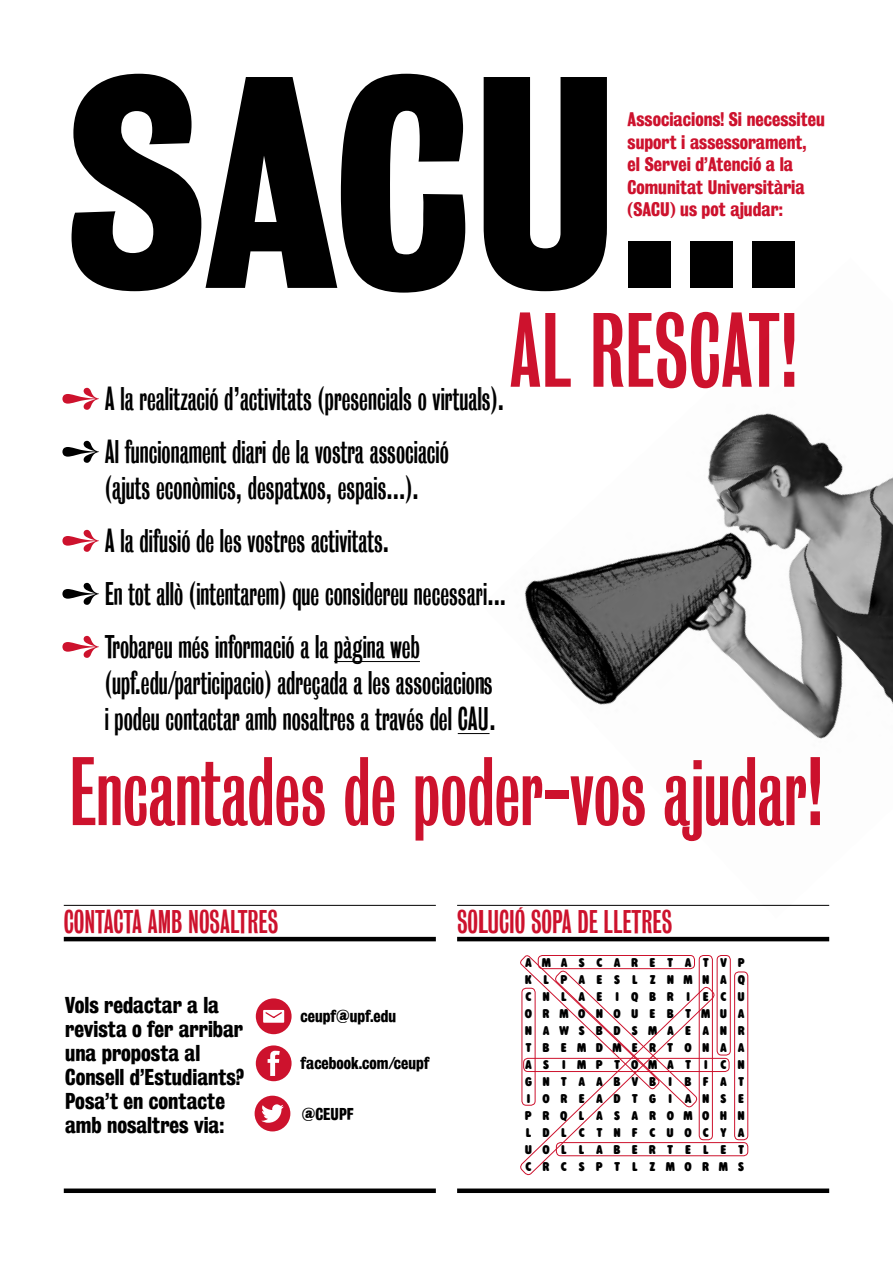
<style>
.page{position:relative;width:893px;height:1263px;background:#fff}
.page>*{position:absolute;margin:0;border:0;box-sizing:border-box;transform-origin:0 0}
.t1{font:274.5px "Bureau Grotesque Three Seven";color:#000}
.t2{font:96px "Bureau Grotesque One Three";color:#cd122d}
.t3{font:88.5px "Bureau Grotesque One Three";color:#cd122d}
.t4{font:30px/52.9px "Bureau Grotesque One Three";color:#000}
.t5{font:30px "Bureau Grotesque One Three";color:#cd122d}
.t6{font:21px/24px "Bureau Grotesque Three Seven";color:#000}
.t7{font:18px/22.5px "Bureau Grotesque Three Seven";color:#cd122d}
.t8{font:15.75px "Bureau Grotesque Three Seven";color:#000}
.t9{font:11.7px/17px "TH Alphabet Soup";letter-spacing:.93em;color:#000;text-align:justify}
</style>
<div class="page">
<hr style="left:64px;top:937px;width:372px;height:4px;background:#000">
<hr style="left:457px;top:937px;width:372px;height:4px;background:#000">
<div style="left:64px;top:1188px;width:372px;height:5px;background:#000"></div>
<div style="left:457px;top:1188px;width:372px;height:5px;background:#000"></div>
<hr style="left:64px;top:905px;width:372px;height:1px;background:#000">
<hr style="left:457px;top:905px;width:372px;height:1px;background:#000">
<div style="left:256px;top:1045px;width:36px;height:36px;background:#cd122d;border-radius:50%"></div>
<svg style="left:268px;top:1051px;width:12px;height:25px"></svg>
<div style="left:255px;top:1096px;width:35px;height:35px;background:#cd122d;border-radius:50%"></div>
<svg style="left:261px;top:1104px;width:23px;height:19px"></svg>
<div style="left:256px;top:998px;width:36px;height:36px;background:#cd122d;border-radius:50%"></div>
<div style="left:264px;top:1010px;width:20px;height:12px;background:#fff"></div>
<div style="left:263px;top:1010px;width:21px;height:13px;border:1px solid #fff"></div>
<svg style="left:264px;top:1011px;width:19px;height:8px"></svg>
<hr style="left:334px;top:661px;width:86px;height:1px;background:#000">
<hr style="left:458px;top:733px;width:32px;height:1px;background:#000">
<svg style="left:62px;top:388px;width:37px;height:22px"></svg>
<svg style="left:62px;top:441px;width:37px;height:22px"></svg>
<svg style="left:62px;top:530px;width:37px;height:22px"></svg>
<svg style="left:62px;top:583px;width:37px;height:22px"></svg>
<svg style="left:62px;top:636px;width:37px;height:22px"></svg>
<div style="left:523px;top:1058px;width:206px;height:14px;border:1px solid #cd122d;border-radius:4px"></div>
<div style="left:556px;top:1142px;width:192px;height:14px;border:1px solid #cd122d;border-radius:4px"></div>
<div style="left:717px;top:955px;width:14px;height:100px;border:1px solid #cd122d;border-radius:4px"></div>
<div style="left:734px;top:971px;width:14px;height:169px;border:1px solid #cd122d;border-radius:4px"></div>
<svg style="left:520px;top:955px;width:196px;height:221px"></svg>
<img style="left:481px;top:413px;width:412px;height:493px">
<h1 class="t1" style="left:67px;top:25px;width:740px">SACU...</h1>
<p class="t7" style="left:628px;top:108px;width:199px">Associacions! Si necessiteu suport i assessorament,<br>el Servei d’Atenció a la<br>Comunitat Universitària (SACU) us pot ajudar:</p>
<h2 class="t2" style="left:509px;top:297px;width:291px">AL RESCAT!</h2>
<p class="t4" style="left:105px;top:372px;width:401px">A la realització d’activitats (presencials o virtuals).<br>Al funcionament diari de la vostra associació</p>
<p class="t4" style="left:105px;top:461px;width:403px">(ajuts econòmics, despatxos, espais...).<br>A la difusió de les vostres activitats.<br>En tot allò (intentarem) que considereu necessari...<br>Trobareu més informació a la pàgina web</p>
<p class="t4" style="left:105px;top:665px;width:393px;line-height:36px">(upf.edu/participacio) adreçada a les associacions i podeu contactar amb nosaltres a través del CAU.</p>
<h3 class="t3" style="left:69px;top:743px;width:756px">Encantades de poder-vos ajudar!</h3>
<p class="t5" style="left:64px;top:905px;width:216px">CONTACTA AMB NOSALTRES</p>
<p class="t5" style="left:457px;top:905px;width:217px">SOLUCIÓ SOPA DE LLETRES</p>
<p class="t6" style="left:65px;top:993px;width:181px">Vols redactar a la revista o fer arribar una proposta al<br>Consell d’Estudiants?<br>Posa’t en contacte amb nosaltres via:</p>
<p class="t8" style="left:301px;top:1007px;width:97px">ceupf@upf.edu</p>
<p class="t8" style="left:301px;top:1054px;width:130px">facebook.com/ceupf</p>
<p class="t8" style="left:302px;top:1104px;width:53px">@CEUPF</p>
<p class="t9" style="left:525px;top:954px;width:222px">AMASCARETATVP KLPAESLZNMNAQ CNLAE IQBRI ECU ORMONO UEBTMUA NAWSBDSMAEANR TBEMDMERTONAA AS IMPTOMAT I CN GNTAABVB I BFAT IOREADTGIANSE PRQLASAROMOHN LDLCTNFCUO CYA UOLLABERTEL ET CRCSPTLZMORMS</p>
</div>
